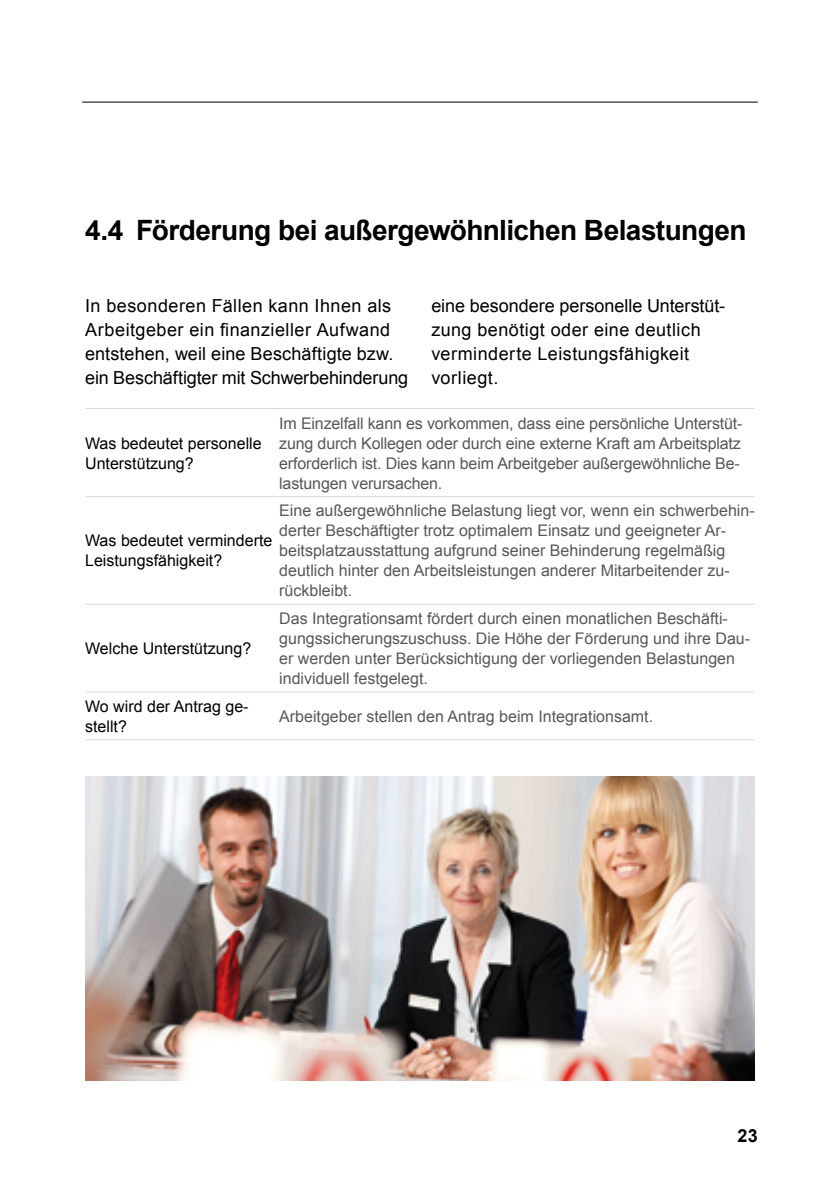
<style>
.page{position:relative;width:840px;height:1191px;background:#fff}
.page>*{position:absolute;margin:0;border:0;box-sizing:border-box;transform-origin:0 0}
.t1{font:700 28px "Arial";letter-spacing:-.02em;color:#000}
.t2{font:18px/24px "Arial";letter-spacing:.025em;color:#000}
.t3{font:700 18px "Arial";color:#000}
.Tabelle{font:16px/20px "Arial";color:#58585a}
.Tabelle-2{font:16px/20px "Arial";color:#000}
</style>
<div class="page">
<hr style="left:82px;top:102px;width:675px;height:1px;background:#000">
<hr style="left:85px;top:408px;width:194px;height:1px;background:#d9dadb">
<hr style="left:279px;top:408px;width:475px;height:1px;background:#d9dadb">
<hr style="left:85px;top:496px;width:194px;height:1px;background:#d9dadb">
<hr style="left:279px;top:496px;width:475px;height:1px;background:#d9dadb">
<hr style="left:85px;top:604px;width:194px;height:1px;background:#d9dadb">
<hr style="left:279px;top:604px;width:475px;height:1px;background:#d9dadb">
<hr style="left:85px;top:691px;width:194px;height:1px;background:#d9dadb">
<hr style="left:279px;top:691px;width:475px;height:1px;background:#d9dadb">
<hr style="left:85px;top:739px;width:194px;height:1px;background:#d9dadb">
<hr style="left:279px;top:739px;width:475px;height:1px;background:#d9dadb">
<img style="left:85px;top:777px;width:669px;height:303px">
<h2 class="t1" style="left:85px;top:211px;width:662px">4.4 Förderung bei außergewöhnlichen Belastungen</h2>
<p class="t2" style="left:85px;top:294px;width:324px">In besonderen Fällen kann Ihnen als Arbeitgeber ein finanzieller Aufwand entstehen, weil eine Beschäftigte bzw. ein Beschäftigter mit Schwerbehinderung</p>
<p class="t2" style="left:431px;top:294px;width:295px">eine besondere personelle Unterstüt&shy;zung benötigt oder eine deutlich verminderte Leistungsfähigkeit vorliegt.</p>
<p class="Tabelle-2" style="left:85px;top:433px;width:178px">Was bedeutet personelle<br>Unterstützung?</p>
<p class="Tabelle" style="left:279px;top:413px;width:464px">Im Einzelfall kann es vorkommen, dass eine persönliche Unterstüt&shy;zung durch Kollegen oder durch eine externe Kraft am Arbeitsplatz erforderlich ist. Dies kann beim Arbeitgeber außergewöhnliche Be&shy;lastungen verursachen.</p>
<p class="Tabelle-2" style="left:85px;top:531px;width:189px">Was bedeutet verminderte<br>Leistungsfähigkeit?</p>
<p class="Tabelle-2" style="left:85px;top:638px;width:167px">Welche Unterstützung?</p>
<p class="Tabelle" style="left:279px;top:501px;width:476px">Eine außergewöhnliche Belastung liegt vor, wenn ein schwerbehin&shy;derter Beschäftigter trotz optimalem Einsatz und geeigneter Ar&shy;beitsplatzausstattung aufgrund seiner Behinderung regelmäßig deutlich hinter den Arbeitsleistungen anderer Mitarbeitender zu&shy;rückbleibt.</p>
<p class="Tabelle" style="left:279px;top:608px;width:472px">Das Integrationsamt fördert durch einen monatlichen Beschäfti&shy;gungssicherungszuschuss. Die Höhe der Förderung und ihre Dau&shy;er werden unter Berücksichtigung der vorliegenden Belastungen individuell festgelegt.</p>
<p class="Tabelle-2" style="left:85px;top:696px;width:165px">Wo wird der Antrag ge&shy;stellt?</p>
<p class="Tabelle" style="left:279px;top:706px;width:375px">Arbeitgeber stellen den Antrag beim Integrationsamt.</p>
<p class="t3" style="left:737px;top:1123px;width:22px">23</p>
</div>
